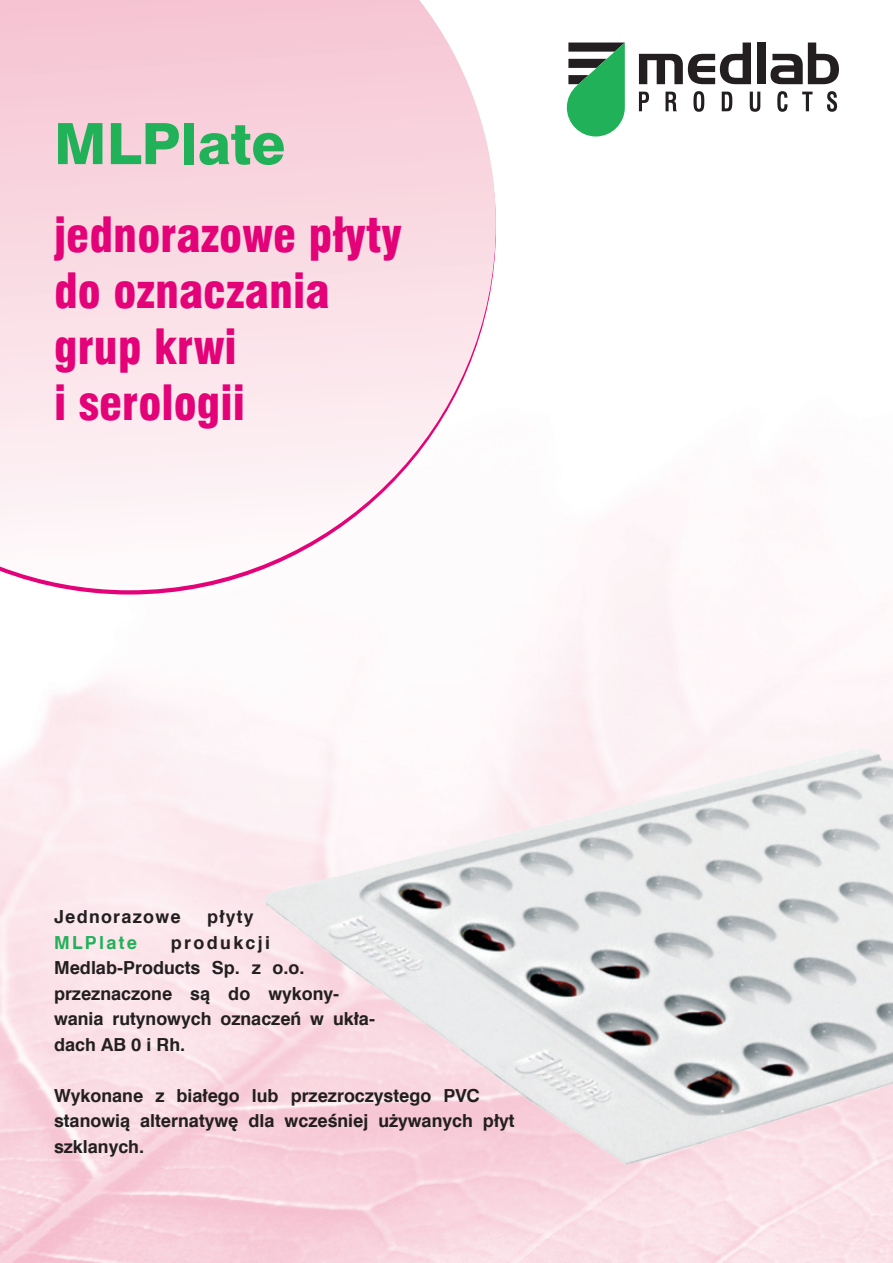
<style>
.page{position:relative;width:893px;height:1263px;background:#fff}
.page>*{position:absolute;margin:0;border:0;box-sizing:border-box;transform-origin:0 0}
.t1{font:800 57px "Helvetia 721 KS";color:#21b259}
.t2{font:900 condensed 46.5px "Helvetia 721 KS";color:#e40278}
.t3{font:700 18px/25.5px "Helvetia 721 KS";color:#231f20}
.t4{font:700 18px "Helvetia 721 KS";letter-spacing:.07em;color:#231f20}
.t5{font:700 18px "Helvetia 721 KS";letter-spacing:.13em;color:#21b259}
</style>
<div class="page">
<svg style="left:0;top:0;width:496px;height:590px"></svg>
<svg style="left:567px;top:43px;width:58px;height:93px"></svg>
<svg style="left:639px;top:92px;width:10px;height:19px"></svg>
<svg style="left:665px;top:92px;width:12px;height:19px"></svg>
<svg style="left:693px;top:91px;width:11px;height:21px"></svg>
<svg style="left:722px;top:92px;width:10px;height:19px"></svg>
<svg style="left:750px;top:92px;width:10px;height:20px"></svg>
<svg style="left:777px;top:91px;width:10px;height:21px"></svg>
<svg style="left:802px;top:92px;width:11px;height:19px"></svg>
<svg style="left:827px;top:91px;width:10px;height:21px"></svg>
<div style="left:757px;top:43px;width:9px;height:41px;background:#231f20"></div>
<svg style="left:639px;top:43px;width:112px;height:41px"></svg>
<svg style="left:770px;top:43px;width:69px;height:41px"></svg>
<img style="left:254px;top:710px;width:639px;height:483px">
<p class="t1" style="left:54px;top:109px;width:233px">MLPlate</p>
<p class="t2" style="left:54px;top:207px;width:349px">jednorazowe płyty</p>
<p class="t2" style="left:54px;top:263px;width:277px">do oznaczania</p>
<p class="t2" style="left:54px;top:319px;width:184px">grup krwi</p>
<p class="t2" style="left:54px;top:375px;width:193px">i serologii</p>
<p class="t4" style="left:54px;top:906px;width:128px">Jednorazowe</p>
<p class="t3" style="left:207px;top:904px;width:48px">płyty</p>
<p class="t5" style="left:54px;top:931px;width:85px">MLPlate</p>
<p class="t3" style="left:54px;top:929px;width:322px;text-indent:117px">produkcji<br>Medlab-Products Sp. z o.o. przeznaczone są do wykony&shy;wania rutynowych oznaczeń w ukła&shy;dach AB 0 i Rh.</p>
<p class="t3" style="left:54px;top:1082px;width:462px">Wykonane z białego lub przezroczystego PVC stanowią alternatywę dla wcześniej używanych płyt szklanych.</p>
</div>
